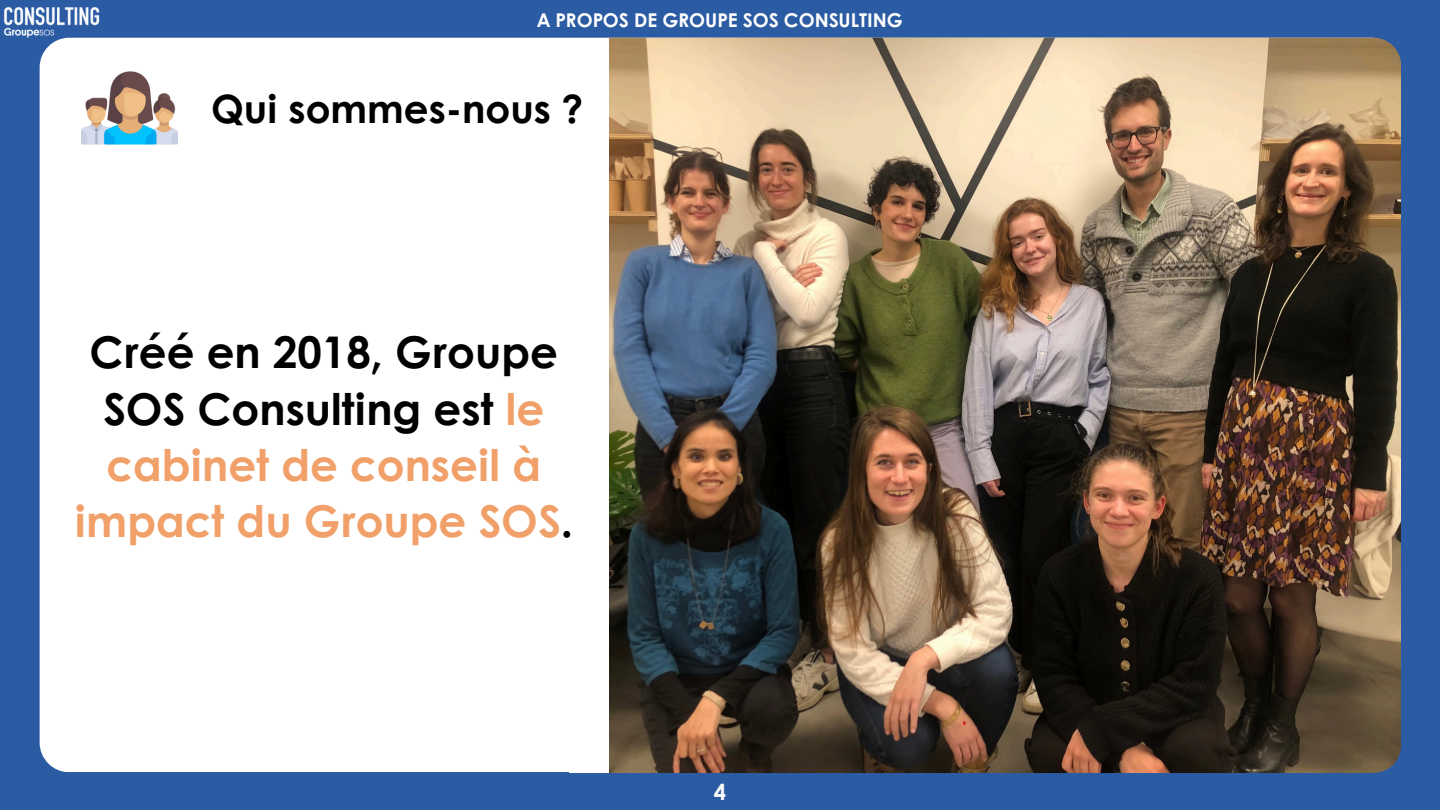
<style>
.page{position:relative;width:1440px;height:810px;background:#2b5ba3}
.page>*{position:absolute;margin:0;border:0;box-sizing:border-box;transform-origin:0 0}
.t1{font:700 43.7px/56.2px "Century Gothic";color:#f1a069;text-align:center}
.t2{font:700 39px "Century Gothic";color:#000}
.t3{font:700 22px "Century Gothic";color:#fcfcfc}
.t4{font:700 19px "Century Gothic";color:#fff}
.s1{color:#000}
</style>
<div class="page">
<div style="left:40px;top:38px;width:1360px;height:734px;background:#fff;border-radius:30px"></div>
<img style="left:81px;top:71px;width:97px;height:74px">
<img style="left:3px;top:6px;width:98px;height:32px">
<img style="left:582px;top:38px;width:818px;height:735px">
<div style="left:570px;top:38px;width:39px;height:734px;background:#fff"></div>
<h2 class="t4" style="left:537px;top:6px;width:367px">A PROPOS DE GROUPE SOS CONSULTING</h2>
<h1 class="t2" style="left:211px;top:80px;width:374px">Qui sommes-nous ?</h1>
<p class="t1" style="left:75px;top:323px;width:500px"><span class="s1">Créé en 2018, Groupe<br>SOS Consulting est</span> le cabinet de conseil à impact du Groupe SOS<span class="s1">.</span></p>
<p class="t3" style="left:714px;top:776px;width:14px">4</p>
</div>
